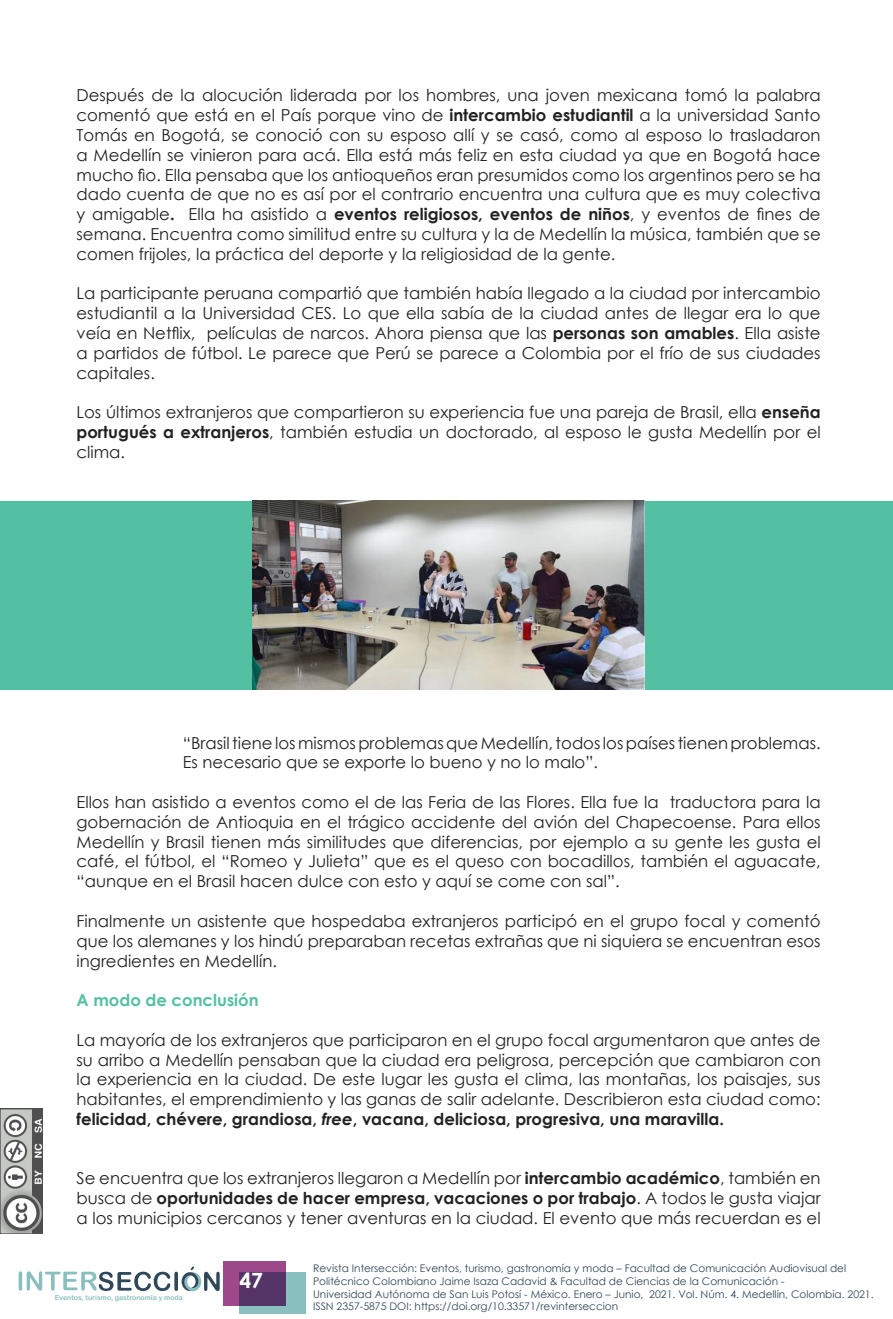
<style>
.page{position:relative;width:893px;height:1319px;background:#fff}
.page>*{position:absolute;margin:0;border:0;box-sizing:border-box;transform-origin:0 0}
.t1{font:700 21px "Century Gothic";color:#fff}
.t2{font:16.5px/19.8px "Century Gothic";color:#222;text-align:justify}
.t3{font:700 16.5px "Century Gothic";color:#54c0a3}
.t4{font:10.5px/12.6px "Century Gothic";color:#2e4759}
.t5{font:6.9px "Arial Rounded MT Bold";color:#8abfbf}
.s1{font-weight:700}
.s2{font-weight:700;font-style:italic}
</style>
<div class="page">
<div style="left:240px;top:1272px;width:66px;height:41px;background:#8abfbf"></div>
<svg style="left:223px;top:1261px;width:63px;height:44px;background:#753d77"></svg>
<img style="left:0;top:1108px;width:43px;height:125px">
<svg style="left:19px;top:1266px;width:201px;height:24px"></svg>
<div style="left:0;top:501px;width:893px;height:188px;background:#54c0a3"></div>
<img style="left:253px;top:501px;width:391px;height:188px">
<p class="t2" style="left:77px;top:85px;width:746px">Después de la alocución liderada por los hombres, una joven mexicana tomó la palabra comentó que está en el País porque vino de <span class="s1">intercambio estudiantil</span> a la universidad Santo Tomás en Bogotá, se conoció con su esposo allí y se casó, como al esposo lo trasladaron a Medellín se vinieron para acá. Ella está más feliz en esta ciudad ya que en Bogotá hace mucho fio. Ella pensaba que los antioqueños eran presumidos como los argentinos pero se ha dado cuenta de que no es así por el contrario encuentra una cultura que es muy colectiva y amigable<span class="s1">.</span> Ella ha asistido a <span class="s1">eventos religiosos, eventos de niños</span>, y eventos de fines de semana. Encuentra como similitud entre su cultura y la de Medellín la música, también que se comen frijoles, la práctica del deporte y la religiosidad de la gente.</p>
<p class="t2" style="left:77px;top:283px;width:746px">La participante peruana compartió que también había llegado a la ciudad por intercambio estudiantil a la Universidad CES. Lo que ella sabía de la ciudad antes de llegar era lo que veía en Netflix, películas de narcos. Ahora piensa que las <span class="s1">personas son amables</span>. Ella asiste a partidos de fútbol. Le parece que Perú se parece a Colombia por el frío de sus ciudades capitales.</p>
<p class="t2" style="left:77px;top:402px;width:746px">Los últimos extranjeros que compartieron su experiencia fue una pareja de Brasil, ella <span class="s1">enseña portugués a extranjeros</span>, también estudia un doctorado, al esposo le gusta Medellín por el clima.</p>
<p class="t2" style="left:183px;top:732px;width:639px">“Brasil tiene los mismos problemas que Medellín, todos los países tienen problemas.<br>Es necesario que se exporte lo bueno y no lo malo”.</p>
<p class="t2" style="left:77px;top:791px;width:746px">Ellos han asistido a eventos como el de las Feria de las Flores. Ella fue la traductora para la gobernación de Antioquia en el trágico accidente del avión del Chapecoense. Para ellos Medellín y Brasil tienen más similitudes que diferencias, por ejemplo a su gente les gusta el café, el fútbol, el “Romeo y Julieta” que es el queso con bocadillos, también el aguacate, “aunque en el Brasil hacen dulce con esto y aquí se come con sal”.</p>
<p class="t2" style="left:77px;top:910px;width:746px">Finalmente un asistente que hospedaba extranjeros participó en el grupo focal y comentó que los alemanes y los hindú preparaban recetas extrañas que ni siquiera se encuentran esos ingredientes en Medellín.</p>
<p class="t3" style="left:77px;top:987px;width:184px">A modo de conclusión</p>
<p class="t2" style="left:77px;top:1029px;width:746px">La mayoría de los extranjeros que participaron en el grupo focal argumentaron que antes de su arribo a Medellín pensaban que la ciudad era peligrosa, percepción que cambiaron con la experiencia en la ciudad. De este lugar les gusta el clima, las montañas, los paisajes, sus habitantes, el emprendimiento y las ganas de salir adelante. Describieron esta ciudad como: <span class="s1">felicidad, chévere, grandiosa,</span> <span class="s2">free</span><span class="s1">, vacana, deliciosa, progresiva, una maravilla.</span></p>
<p class="t2" style="left:77px;top:1168px;width:746px">Se encuentra que los extranjeros llegaron a Medellín por <span class="s1">intercambio académico</span>, también en busca de <span class="s1">oportunidades de hacer empresa, vacaciones o por trabajo</span>. A todos le gusta viajar a los municipios cercanos y tener aventuras en la ciudad. El evento que más recuerdan es el</p>
<p class="t5" style="left:55px;top:1292px;width:130px">Eventos, turismo, gastronomía y moda</p>
<p class="t1" style="left:240px;top:1264px;width:25px">47</p>
<p class="t4" style="left:313px;top:1261px;width:562px">Revista Intersección: Eventos, turismo, gastronomía y moda – Facultad de Comunicación Audiovisual del Politécnico Colombiano Jaime Isaza Cadavid &amp; Facultad de Ciencias de la Comunicación -<br>Universidad Autónoma de San Luis Potosí - México. Enero – Junio, 2021. Vol. Núm. 4. Medellín, Colombia. 2021.<br>ISSN 2357-5875 DOI: https://doi.org/10.33571/revinterseccion</p>
</div>
